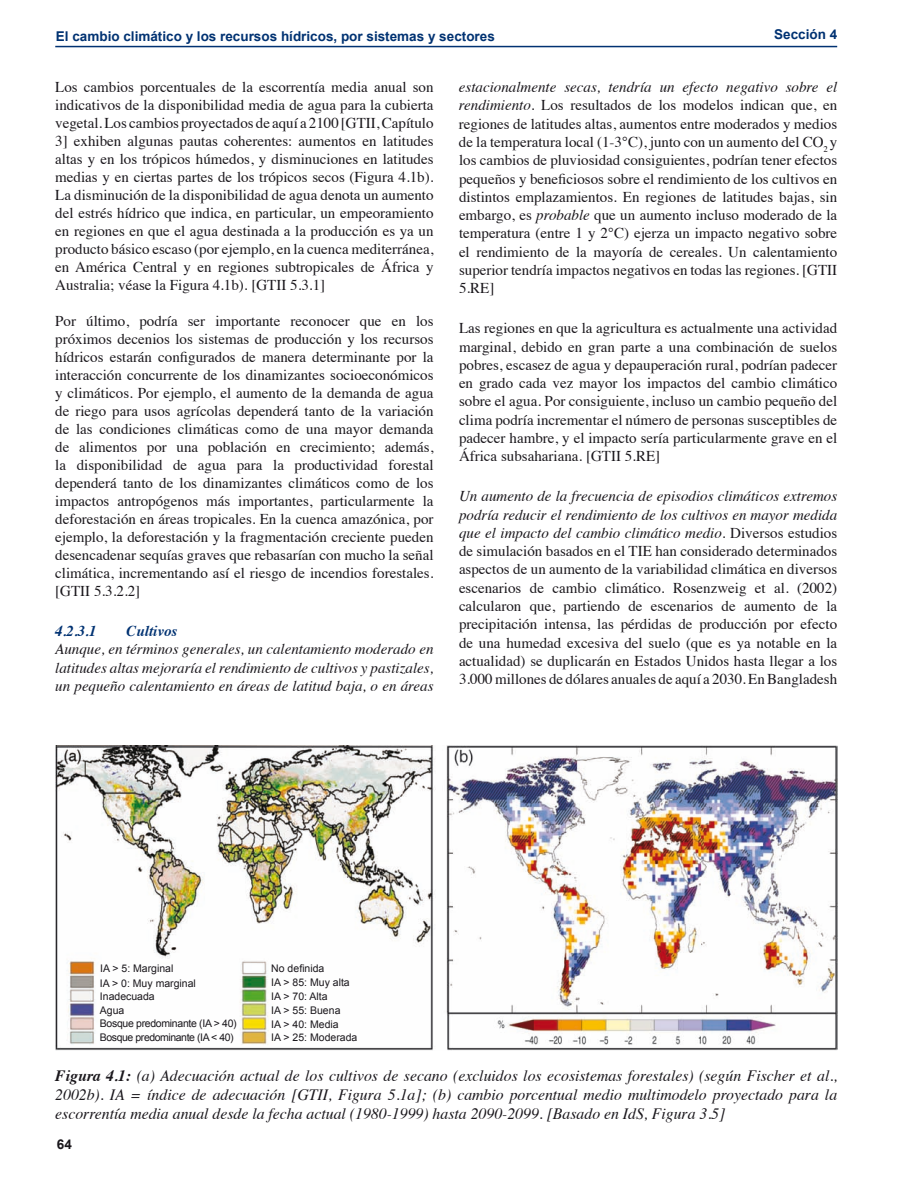
<style>
.page{position:relative;width:918px;height:1188px;background:#fff}
.page>*{position:absolute;margin:0;border:0;box-sizing:border-box;transform-origin:0 0}
.t1{font:italic 15.75px/18.9px "Times";color:#1a171c;text-align:justify}
.t2{font:15px/18.3px "Times";color:#1a171c;text-align:justify}
.t3{font:italic 15px/18.3px "Times";color:#1a171c;text-align:justify}
.t4{font:italic 700 15px "Times";color:#013272}
.t5{font:700 13.5px "Arial";color:#013272}
.t6{font:700 13.5px "Arial";color:#1a171c}
.t7{font:10.5px/13.6px "Arial";color:#1a171c}
.t8{font:10.5px/13.6px "Arial";letter-spacing:-.03em;color:#1a171c}
.s1{font-style:italic}
.s2{font-weight:700}
</style>
<div class="page">
<hr style="left:55px;top:46px;width:782px;height:1px;background:#013272">
<img style="left:55px;top:746px;width:782px;height:305px">
<p class="t5" style="left:56px;top:29px;width:440px">El cambio climático y los recursos hídricos, por sistemas y sectores</p>
<p class="t5" style="left:774px;top:27px;width:65px">Sección 4</p>
<p class="t2" style="left:459px;top:79px;width:380px"><span class="s1">estacionalmente secas, tendría un efecto negativo sobre el rendimiento.</span> Los resultados de los modelos indican que, en regiones de latitudes altas, aumentos entre moderados y medios de la temperatura local (1-3°C), junto con un aumento del CO<sub>2</sub> y los cambios de pluviosidad consiguientes, podrían tener efectos pequeños y beneficiosos sobre el rendimiento de los cultivos en distintos emplazamientos. En regiones de latitudes bajas, sin embargo, es <span class="s1">probable</span> que un aumento incluso moderado de la temperatura (entre 1 y 2°C) ejerza un impacto negativo sobre el rendimiento de la mayoría de cereales. Un calentamiento superior tendría impactos negativos en todas las regiones. [GTII 5.RE]</p>
<p class="t2" style="left:459px;top:320px;width:380px">Las regiones en que la agricultura es actualmente una actividad marginal, debido en gran parte a una combinación de suelos pobres, escasez de agua y depauperación rural, podrían padecer en grado cada vez mayor los impactos del cambio climático sobre el agua. Por consiguiente, incluso un cambio pequeño del clima podría incrementar el número de personas susceptibles de padecer hambre, y el impacto sería particularmente grave en el África subsahariana. [GTII 5.RE]</p>
<p class="t2" style="left:459px;top:488px;width:380px"><span class="s1">Un aumento de la frecuencia de episodios climáticos extremos podría reducir el rendimiento de los cultivos en mayor medida que el impacto del cambio climático medio</span>. Diversos estudios de simulación basados en el TIE han considerado determinados aspectos de un aumento de la variabilidad climática en diversos escenarios de cambio climático. Rosenzweig et al. (2002) calcularon que, partiendo de escenarios de aumento de la precipitación intensa, las pérdidas de producción por efecto de una humedad excesiva del suelo (que es ya notable en la actualidad) se duplicarán en Estados Unidos hasta llegar a los 3.000 millones de dólares anuales de aquí a 2030. En Bangladesh</p>
<p class="t2" style="left:55px;top:79px;width:380px">Los cambios porcentuales de la escorrentía media anual son indicativos de la disponibilidad media de agua para la cubierta vegetal. Los cambios proyectados de aquí a 2100 [GTII, Capítulo 3] exhiben algunas pautas coherentes: aumentos en latitudes altas y en los trópicos húmedos, y disminuciones en latitudes medias y en ciertas partes de los trópicos secos (Figura 4.1b).<br>La disminución de la disponibilidad de agua denota un aumento del estrés hídrico que indica, en particular, un empeoramiento en regiones en que el agua destinada a la producción es ya un producto básico escaso (por ejemplo, en la cuenca mediterránea, en América Central y en regiones subtropicales de África y Australia; véase la Figura 4.1b). [GTII 5.3.1]</p>
<p class="t2" style="left:55px;top:313px;width:380px">Por último, podría ser importante reconocer que en los próximos decenios los sistemas de producción y los recursos hídricos estarán configurados de manera determinante por la interacción concurrente de los dinamizantes socioeconómicos y climáticos. Por ejemplo, el aumento de la demanda de agua de riego para usos agrícolas dependerá tanto de la variación de las condiciones climáticas como de una mayor demanda de alimentos por una población en crecimiento; además, la disponibilidad de agua para la productividad forestal dependerá tanto de los dinamizantes climáticos como de los impactos antropógenos más importantes, particularmente la deforestación en áreas tropicales. En la cuenca amazónica, por ejemplo, la deforestación y la fragmentación creciente pueden desencadenar sequías graves que rebasarían con mucho la señal climática, incrementando así el riesgo de incendios forestales. [GTII 5.3.2.2]</p>
<p class="t4" style="left:55px;top:625px;width:43px">4.2.3.1</p>
<p class="t4" style="left:127px;top:625px;width:52px">Cultivos</p>
<p class="t3" style="left:55px;top:641px;width:380px">Aunque, en términos generales, un calentamiento moderado en latitudes altas mejoraría el rendimiento de cultivos y pastizales, un pequeño calentamiento en áreas de latitud baja, o en áreas</p>
<p class="t7" style="left:100px;top:962px;width:75px">IA &gt; 5: Marginal</p>
<p class="t7" style="left:271px;top:962px;width:88px">No definida<br>IA &gt; 85: Muy alta<br>IA &gt; 70: Alta<br>IA &gt; 55: Buena<br>IA &gt; 40: Media<br>IA &gt; 25: Moderada</p>
<p class="t8" style="left:100px;top:976px;width:138px">IA &gt; 0: Muy marginal<br>Inadecuada<br>Agua<br>Bosque predominante (IA &gt; 40)<br>Bosque predominante (IA &lt; 40)</p>
<p class="t1" style="left:55px;top:1068px;width:784px"><span class="s2">Figura 4.1:</span> (a) Adecuación actual de los cultivos de secano (excluidos los ecosistemas forestales) (según Fischer et al., 2002b). IA = índice de adecuación [GTII, Figura 5.1a]; (b) cambio porcentual medio multimodelo proyectado para la escorrentía media anual desde la fecha actual (1980-1999) hasta 2090-2099. [Basado en IdS, Figura 3.5]</p>
<p class="t6" style="left:57px;top:1137px;width:17px">64</p>
</div>
